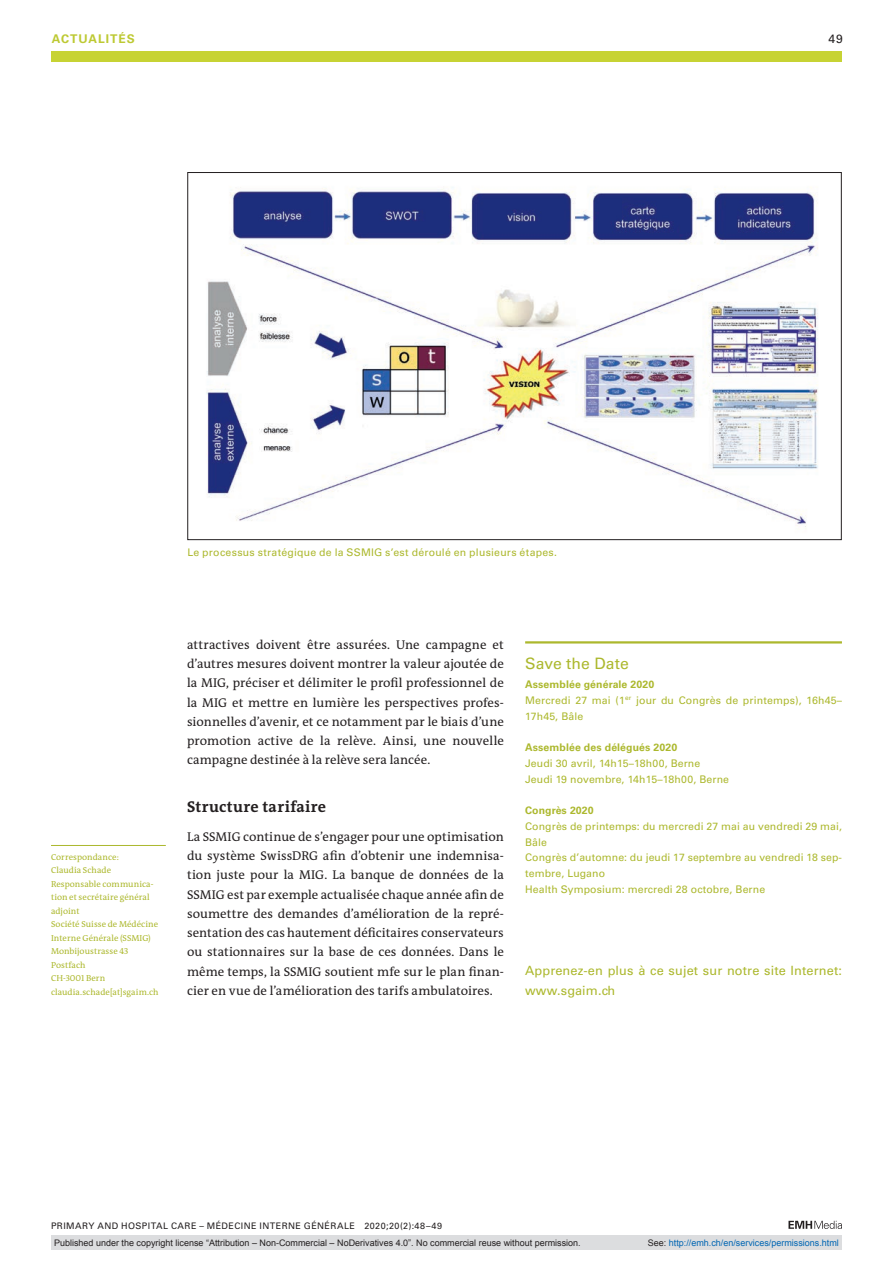
<style>
.page{position:relative;width:893px;height:1263px;background:#fff}
.page>*{position:absolute;margin:0;border:0;box-sizing:border-box;transform-origin:0 0}
.t1{font:700 15.75px "The Antiqua B W7";letter-spacing:.025em;color:#231f20}
.t2{font:15.75px "Univers LT Std";letter-spacing:.005em;color:#acb82d}
.t3{font:12.75px/19.2px "The Antiqua B W5 Plain";letter-spacing:.01em;color:#231f20;text-align:justify}
.t4{font:12.75px/19.5px "Univers LT Std";letter-spacing:.01em;color:#acb82d}
.t5{font:700 12px "Univers LT Std";color:#bdc932}
.t6{font:12px "Univers LT Std";color:#231f20}
.t7{font:10.5px/15.8px "Univers LT Std";letter-spacing:.01em;color:#acb82d}
.t8{font:700 10.5px "Univers LT Std";letter-spacing:.01em;color:#acb82d}
.t9{font:9px "Arial";color:#231f20}
.t10{font:9px "Univers LT Std";letter-spacing:.05em;color:#231f20}
.t11{font:9px "Arial";color:#0166b3}
.t12{font:8.7px/13.5px "The Antiqua B W5 Plain";letter-spacing:.01em;color:#acb82d}
.s1{font-weight:700}
.s2{color:#231f20}
</style>
<div class="page">
<div style="left:51px;top:51px;width:791px;height:11px;background:#c7d334"></div>
<svg style="left:788px;top:1221px;width:54px;height:8px"></svg>
<hr style="left:51px;top:845px;width:115px;height:1px;background:#acb82d">
<img style="left:206px;top:187px;width:612px;height:342px">
<hr style="left:525px;top:641px;width:317px;height:2px;background:#acb82d">
<div style="left:51px;top:1235px;width:791px;height:15px;background:#dcdddf"></div>
<p class="t5" style="left:52px;top:31px;width:10px">actualités</p>
<p class="t6" style="left:829px;top:31px;width:16px">49</p>
<p class="t7" style="left:187px;top:544px;width:371px">Le processus stratégique de la SSMIG s’est déroulé en plusieurs étapes.</p>
<p class="t12" style="left:51px;top:850px;width:109px">Correspondance:<br>Claudia Schade<br>Responsable communica&shy;tion et secrétaire général adjoint<br>Société Suisse de Médécine<br>Interne Générale (SSMIG)<br>Monbijoustrasse 43<br>Postfach<br>CH-3001 Bern claudia.schade[at]sgaim.ch</p>
<p class="t3" style="left:187px;top:635px;width:318px">attractives doivent être assurées. Une campagne et d’autres mesures doivent montrer la valeur ajoutée de la MIG, préciser et délimiter le profil professionnel de la MIG et mettre en lumière les perspectives profes&shy;sionnelles d’avenir, et ce notamment par le biais d’une promotion active de la relève. Ainsi, une nouvelle campagne destinée à la relève sera lancée.</p>
<p class="t1" style="left:187px;top:797px;width:141px">Structure tarifaire</p>
<p class="t3" style="left:187px;top:827px;width:318px">La SSMIG continue de s’engager pour une optimisation du système SwissDRG afin d’obtenir une indemnisa&shy;tion juste pour la MIG. La banque de données de la SSMIG est par exemple actualisée chaque année afin de soumettre des demandes d’amélioration de la repré&shy;sentation des cas hautement déficitaires conservateurs ou stationnaires sur la base de ces données. Dans le même temps, la SSMIG soutient mfe sur le plan finan&shy;cier en vue de l’amélioration des tarifs ambulatoires.</p>
<p class="t2" style="left:525px;top:654px;width:105px">Save the Date</p>
<p class="t7" style="left:525px;top:677px;width:318px"><span class="s1">Assemblée générale 2020<br></span>Mercredi 27 mai (1<sup>er</sup> jour du Congrès de printemps), 16h45–<br>17h45, Bâle</p>
<p class="t8" style="left:525px;top:741px;width:154px">Assemblée des délégués 2020</p>
<p class="t7" style="left:525px;top:755px;width:205px">Jeudi 30 avril, 14h15–18h00, Berne<br>Jeudi 19 novembre, 14h15–18h00, Berne</p>
<p class="t8" style="left:525px;top:804px;width:70px">Congrès 2020</p>
<p class="t7" style="left:525px;top:818px;width:318px">Congrès de printemps: du mercredi 27 mai au vendredi 29 mai, Bâle<br>Congrès d’automne: du jeudi 17 septembre au vendredi 18 sep&shy;tembre, Lugano<br>Health Symposium: mercredi 28 octobre, Berne</p>
<p class="t4" style="left:525px;top:961px;width:318px">Apprenez-en plus à ce sujet sur notre site Internet: www.sgaim.ch</p>
<p class="t10" style="left:51px;top:1220px;width:393px">PRIMARY AND HOSPITAL CARE – MÉDECINE INTERNE GÉNÉRALE 2020;20(2):48–49</p>
<p class="t9" style="left:54px;top:1237px;width:528px">Published under the copyright license “Attribution – Non-Commercial – NoDerivatives 4.0”. No commercial reuse without permission.</p>
<p class="t11" style="left:648px;top:1237px;width:193px"><span class="s2">See:</span> http://emh.ch/en/services/permissions.html</p>
</div>
